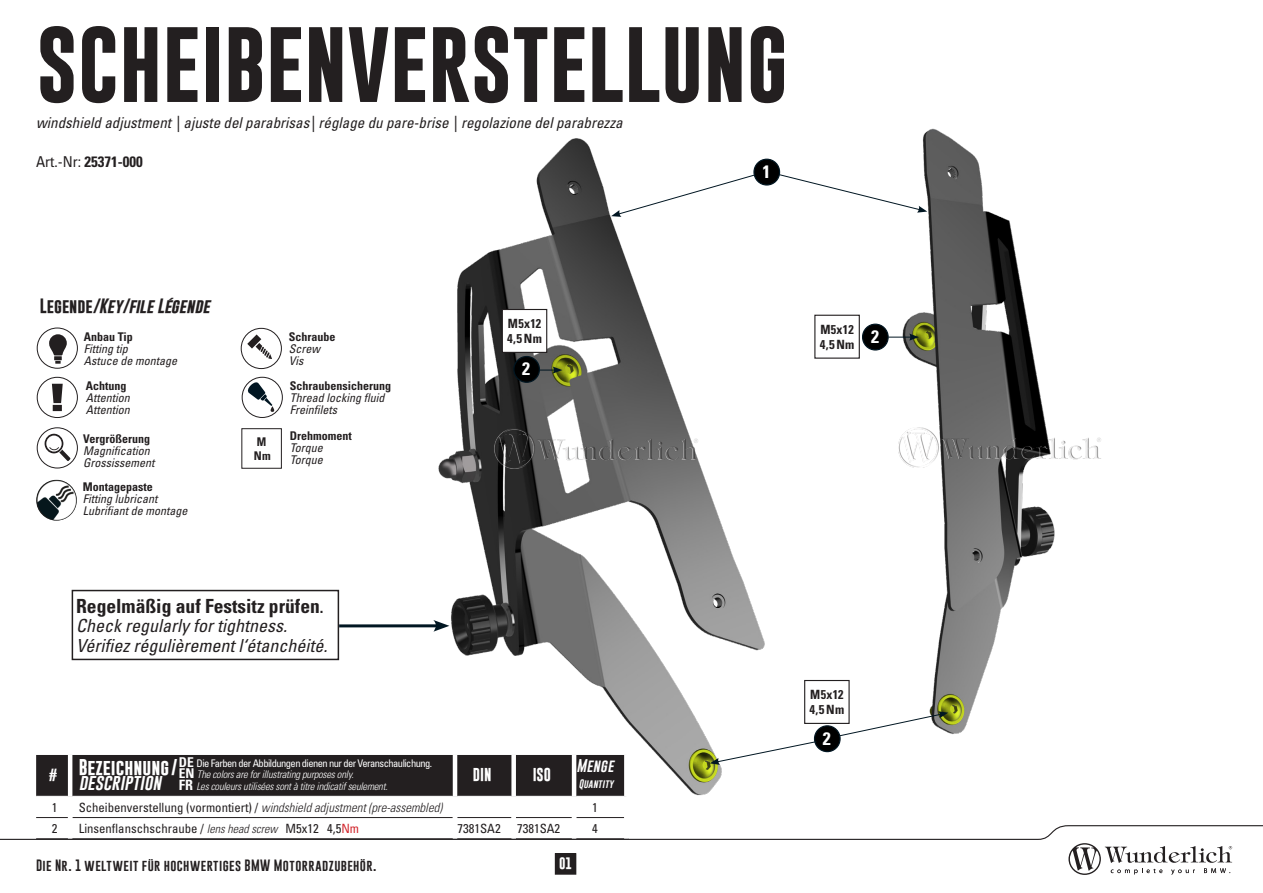
<style>
.page{position:relative;width:1263px;height:893px;background:#fff}
.page>*{position:absolute;margin:0;border:0;box-sizing:border-box;transform-origin:0 0}
.t1{font:700 76.5px "Gobold";color:#231f20}
.BU{font:700 condensed 19.5px "Univers LT Std";color:#231f20}
.BU-2{font:italic condensed 18px "Univers LT Std";color:#231f20}
.BU-3{font:700 condensed 18px "Univers LT Std";color:#fff}
.t2{font:700 16.5px/15.3px "Gobold";color:#fff}
.t3{font:italic condensed 15px "Univers LT Std";color:#231f20}
.BU-4{font:italic 700 15px "Gobold";color:#231f20}
.t4{font:700 condensed 15px "Univers LT Std";color:#231f20}
.t5{font:700 13.5px "Gobold";color:#fff}
.t6{font:italic 13.5px "Gobold";color:#fff}
.t7{font:italic 300 condensed 12.75px "Univers LT Std";color:#231f20}
.t8{font:condensed 12.75px "Univers LT Std";color:#231f20}
.t9{font:700 condensed 12.75px "Univers LT Std";letter-spacing:.025em;color:#231f20;scale:.95 1}
.t10{font:700 condensed 12.75px "Univers LT Std";letter-spacing:.025em;color:#231f20}
.t11{font:700 12.75px "Gobold";color:#fff}
.BU-5{font:italic condensed 12px "Univers LT Std";color:#231f20}
.BU-6{font:700 condensed 12px "Univers LT Std";color:#231f20}
.t12{font:12px "Gobold";letter-spacing:.035em;color:#231f20}
.t13{font:700 12px "Gobold";color:#fff}
.BU-7{font:700 condensed 12px "Univers LT Std";color:#231f20;scale:.95 1}
.t14{font:italic 300 condensed 10.5px "Univers LT Std";letter-spacing:-.02em;color:#fff}
.t15{font:condensed 10.5px "Univers LT Std";letter-spacing:-.05em;color:#fff}
.t16{font:italic 9px "Gobold";color:#fff}
.s1{font-weight:400}
.s2{font-style:normal}
.s3{font-size:16.5px}
.s4{font-weight:700;font-size:13.5px}
.s5{font-weight:700;font-style:normal;font-size:13.5px}
.s6{font-weight:700;font-style:normal;font-size:14.25px}
.s7{font-weight:400;font-style:italic}
.s8{font-weight:400;font-style:normal}
.s9{font-weight:300;font-style:italic;font-size:12px}
.s10{color:#d1232a}
</style>
<div class="page">
<svg style="left:0;top:825px;width:1263px;height:50px"></svg>
<img style="left:280px;top:128px;width:775px;height:668px">
<div style="left:72px;top:590px;width:267px;height:70px;border:2px solid #231f20"></div>
<div style="left:555px;top:854px;width:21px;height:20px;background:#231f20"></div>
<div style="left:555px;top:853px;width:21px;height:21px;border:1px solid #231f20"></div>
<img style="left:495px;top:428px;width:206px;height:41px">
<div style="left:36px;top:755px;width:588px;height:41px;background:#231f20"></div>
<hr style="left:68px;top:755px;width:4px;height:41px;background:#fff">
<hr style="left:453px;top:755px;width:4px;height:41px;background:#fff">
<div style="left:511px;top:755px;width:5px;height:41px;background:#fff"></div>
<hr style="left:572px;top:755px;width:4px;height:41px;background:#fff">
<div style="left:624px;top:755px;width:5px;height:41px;background:#fff"></div>
<hr style="left:36px;top:817px;width:32px;height:1px;background:#231f20">
<hr style="left:72px;top:817px;width:381px;height:1px;background:#231f20">
<hr style="left:457px;top:817px;width:54px;height:1px;background:#231f20">
<hr style="left:516px;top:817px;width:56px;height:1px;background:#231f20">
<hr style="left:576px;top:817px;width:48px;height:1px;background:#231f20">
<hr style="left:36px;top:838px;width:34px;height:1px;background:#231f20">
<hr style="left:70px;top:838px;width:385px;height:1px;background:#231f20">
<hr style="left:455px;top:838px;width:59px;height:1px;background:#231f20">
<hr style="left:514px;top:838px;width:60px;height:1px;background:#231f20">
<hr style="left:574px;top:838px;width:55px;height:1px;background:#231f20">
<hr style="left:68px;top:817px;width:4px;height:22px;background:#fff">
<hr style="left:453px;top:817px;width:4px;height:22px;background:#fff">
<div style="left:511px;top:817px;width:5px;height:22px;background:#fff"></div>
<hr style="left:572px;top:817px;width:4px;height:22px;background:#fff">
<div style="left:624px;top:817px;width:5px;height:22px;background:#fff"></div>
<div style="left:241px;top:328px;width:41px;height:41px;border:1px solid #231f20;border-radius:50%"></div>
<svg style="left:247px;top:334px;width:25px;height:25px"></svg>
<div style="left:241px;top:428px;width:41px;height:41px;border:1px solid #231f20"></div>
<svg style="left:242px;top:377px;width:40px;height:40px"></svg>
<div style="left:242px;top:377px;width:41px;height:41px;border:1px solid #231f20;border-radius:50%"></div>
<svg style="left:247px;top:381px;width:27px;height:31px"></svg>
<div style="left:37px;top:328px;width:41px;height:41px;border:1px solid #231f20;border-radius:50%"></div>
<svg style="left:49px;top:334px;width:18px;height:30px"></svg>
<div style="left:37px;top:377px;width:41px;height:41px;border:1px solid #231f20;border-radius:50%"></div>
<svg style="left:52px;top:384px;width:11px;height:27px"></svg>
<svg style="left:37px;top:428px;width:40px;height:40px"></svg>
<div style="left:37px;top:427px;width:41px;height:41px;border:1px solid #231f20;border-radius:50%"></div>
<svg style="left:45px;top:434px;width:25px;height:27px"></svg>
<img style="left:36px;top:480px;width:41px;height:41px;border-radius:20px">
<div style="left:754px;top:159px;width:25px;height:26px;background:#000;border-radius:50%"></div>
<div style="left:753px;top:159px;width:27px;height:27px;border:1px solid #011622;border-radius:50%"></div>
<svg style="left:778px;top:174px;width:149px;height:39px"></svg>
<div style="left:862px;top:324px;width:26px;height:26px;background:#000;border-radius:50%"></div>
<div style="left:862px;top:324px;width:27px;height:27px;border:1px solid #011622;border-radius:50%"></div>
<svg style="left:888px;top:334px;width:31px;height:7px"></svg>
<div style="left:514px;top:356px;width:25px;height:26px;background:#000;border-radius:50%"></div>
<div style="left:513px;top:356px;width:27px;height:27px;border:1px solid #011622;border-radius:50%"></div>
<svg style="left:540px;top:367px;width:22px;height:7px"></svg>
<img style="left:898px;top:427px;width:203px;height:41px">
<div style="left:814px;top:726px;width:26px;height:26px;background:#000;border-radius:50%"></div>
<div style="left:814px;top:725px;width:27px;height:27px;border:1px solid #011622;border-radius:50%"></div>
<svg style="left:839px;top:711px;width:109px;height:26px"></svg>
<svg style="left:710px;top:740px;width:107px;height:25px"></svg>
<svg style="left:611px;top:174px;width:144px;height:43px"></svg>
<div style="left:805px;top:680px;width:44px;height:43px;background:#fff"></div>
<div style="left:804px;top:680px;width:46px;height:44px;border:1px solid #231f20"></div>
<div style="left:815px;top:315px;width:44px;height:43px;background:#fff"></div>
<div style="left:814px;top:315px;width:46px;height:44px;border:1px solid #231f20"></div>
<div style="left:502px;top:309px;width:45px;height:43px;background:#fff"></div>
<div style="left:502px;top:309px;width:45px;height:44px;border:1px solid #231f20"></div>
<hr style="left:339px;top:624px;width:100px;height:3px;background:#011622">
<svg style="left:433px;top:620px;width:16px;height:12px"></svg>
<p class="t1" style="left:36px;top:15px;width:753px">SCHEIBENVERSTELLUNG</p>
<p class="t3" style="left:36px;top:113px;width:588px">windshield adjustment | ajuste del parabrisas| réglage du pare-brise | regolazione del parabrezza</p>
<p class="t4" style="left:36px;top:152px;width:108px"><span class="s1">Art.-Nr:</span> 25371-000</p>
<p class="BU-3" style="left:762px;top:161px;width:9px">1</p>
<p class="BU-4" style="left:40px;top:296px;width:171px"><span class="s2">Legende</span>/Key/file Légende</p>
<p class="BU-6" style="left:84px;top:329px;width:50px">Anbau Tip</p>
<p class="BU-5" style="left:84px;top:341px;width:45px">Fitting tip</p>
<p class="BU-5" style="left:84px;top:353px;width:95px">Astuce de montage</p>
<p class="BU-6" style="left:86px;top:378px;width:42px">Achtung</p>
<p class="BU-5" style="left:86px;top:390px;width:46px">Attention</p>
<p class="BU-5" style="left:86px;top:402px;width:46px">Attention</p>
<p class="BU-6" style="left:83px;top:431px;width:68px">Vergrößerung</p>
<p class="BU-5" style="left:83px;top:443px;width:68px">Magnification</p>
<p class="BU-5" style="left:83px;top:455px;width:73px">Grossissement</p>
<p class="BU-6" style="left:83px;top:480px;width:71px">Montagepaste</p>
<p class="BU-5" style="left:83px;top:491px;width:76px">Fitting lubricant</p>
<p class="BU-5" style="left:83px;top:503px;width:106px">Lubrifiant de montage</p>
<p class="BU-7" style="left:257px;top:434px;width:11px">M</p>
<p class="BU-6" style="left:254px;top:448px;width:18px">Nm</p>
<p class="BU-6" style="left:289px;top:329px;width:48px">Schraube</p>
<p class="BU-5" style="left:289px;top:341px;width:33px">Screw</p>
<p class="BU-5" style="left:289px;top:353px;width:16px">Vis</p>
<p class="BU-6" style="left:290px;top:379px;width:103px">Schraubensicherung</p>
<p class="BU-5" style="left:290px;top:390px;width:96px">Thread locking fluid</p>
<p class="BU-5" style="left:290px;top:402px;width:49px">Freinfilets</p>
<p class="BU-6" style="left:290px;top:428px;width:63px">Drehmoment</p>
<p class="BU-5" style="left:290px;top:440px;width:34px">Torque</p>
<p class="BU-5" style="left:290px;top:452px;width:34px">Torque</p>
<p class="BU" style="left:76px;top:594px;width:249px">Regelmäßig auf Festsitz prüfen<span class="s3">.</span></p>
<p class="BU-2" style="left:76px;top:615px;width:212px">Check regularly for tightness.</p>
<p class="BU-2" style="left:76px;top:634px;width:253px">Vérifiez régulièrement l‘étanchéité.</p>
<p class="t9" style="left:508px;top:316px;width:37px">M5x12</p>
<p class="t10" style="left:507px;top:331px;width:36px">4,5Nm</p>
<p class="BU-3" style="left:522px;top:358px;width:9px">2</p>
<p class="t15" style="left:179px;top:757px;width:255px"><span class="s4">DE</span> Die Farben der Abbildungen dienen nur der Veranschaulichung.</p>
<p class="t14" style="left:179px;top:768px;width:176px"><span class="s5">EN</span> The colors are for illustrating purposes only.</p>
<p class="t14" style="left:179px;top:780px;width:210px"><span class="s6">FR</span> Les couleurs utilisées sont à titre indicatif seulement.</p>
<p class="t11" style="left:49px;top:766px;width:10px">#</p>
<p class="t2" style="left:79px;top:759px;width:101px">Bezeichnung/ <span class="s7">description</span></p>
<p class="t5" style="left:473px;top:766px;width:20px">DIN</p>
<p class="t5" style="left:533px;top:766px;width:20px">ISO</p>
<p class="t6" style="left:576px;top:757px;width:42px">Menge</p>
<p class="t16" style="left:579px;top:778px;width:38px">Quantity</p>
<p class="t8" style="left:52px;top:799px;width:7px">1</p>
<p class="t7" style="left:79px;top:799px;width:365px"><span class="s8">Scheibenverstellung (vormontiert) /</span> windshield adjustment (pre-assembled)</p>
<p class="t8" style="left:592px;top:799px;width:7px">1</p>
<p class="t8" style="left:52px;top:820px;width:7px">2</p>
<p class="t8" style="left:79px;top:820px;width:282px">Linsenflanschschraube / <span class="s9">lens head screw</span> M5x12 4,5<span class="s10">Nm</span></p>
<p class="t8" style="left:457px;top:820px;width:45px">7381SA2</p>
<p class="t8" style="left:517px;top:820px;width:45px">7381SA2</p>
<p class="t8" style="left:592px;top:820px;width:7px">4</p>
<p class="t12" style="left:36px;top:858px;width:342px">Die Nr. 1 weltweit für hochwertiges BMW Motorradzubehör.</p>
<p class="t13" style="left:559px;top:855px;width:15px">01</p>
<p class="t9" style="left:820px;top:321px;width:37px">M5x12</p>
<p class="t10" style="left:820px;top:337px;width:36px">4,5Nm</p>
<p class="BU-3" style="left:871px;top:326px;width:9px">2</p>
<p class="t9" style="left:810px;top:687px;width:37px">M5x12</p>
<p class="t10" style="left:809px;top:702px;width:36px">4,5Nm</p>
<p class="BU-3" style="left:823px;top:727px;width:9px">2</p>
</div>
